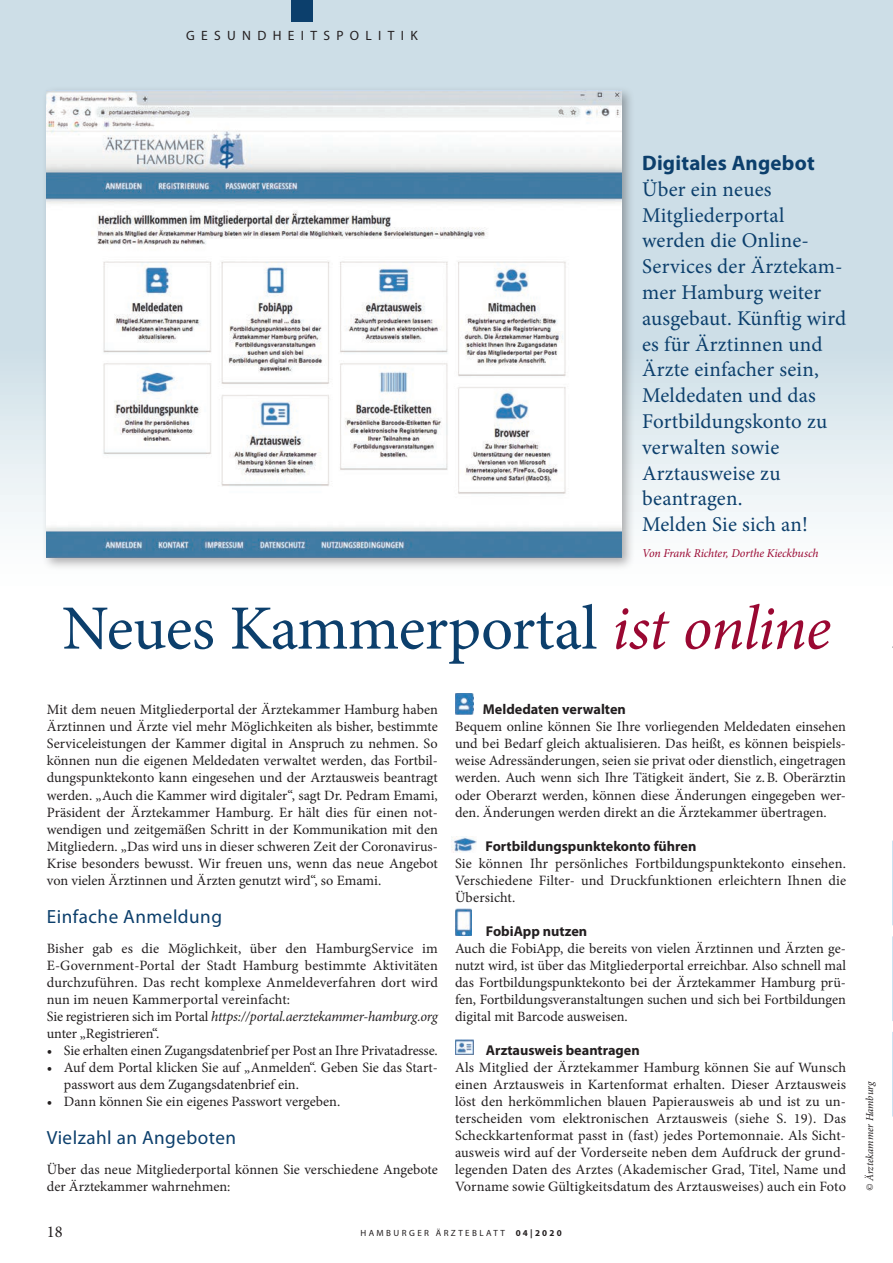
<style>
.page{position:relative;width:893px;height:1263px;background:#fff}
.page>*{position:absolute;margin:0;border:0;box-sizing:border-box;transform-origin:0 0}
.t1{font:63px "Minion Pro";letter-spacing:-.01em;color:#0c3f6c}
.t2{font:21px/25.8px "Minion Pro";letter-spacing:.01em;color:#0c3f6c}
.t3{font:700 21px "Myriad Pro";letter-spacing:.01em;color:#0c3f6c}
.t4{font:19.2px "Myriad Pro";letter-spacing:.025em;color:#0c3f6c}
.t5{font:16.5px "Minion Pro";color:#231f20}
.t6{font:14.25px/17px "Minion Pro";color:#231f20;text-align:justify}
.t7{font:700 14.25px "Myriad Pro";color:#231f20}
.t8{font:13.5px "Myriad Pro";letter-spacing:.47em;color:#231f20}
.t9{font:italic 12px "Minion Pro";letter-spacing:-.01em;color:#9a0832}
.t10{font:italic 10.5px "Minion Pro";letter-spacing:-.005em;color:#231f20}
.t11{font:9px "Myriad Pro";letter-spacing:.27em;color:#231f20}
.s1{font-style:italic;color:#9a0832}
.s2{font-style:italic}
.s3{font-weight:700}
</style>
<div class="page">
<svg style="left:0;top:0;width:893px;height:524px;background:#d2e1e9"></svg>
<div style="left:291px;top:0;width:22px;height:21px;background:#0c3f6c"></div>
<div style="left:42px;top:86px;width:593px;height:485px;background:#231f20;opacity:.35"></div>
<img style="left:47px;top:91px;width:575px;height:466px">
<img style="left:455px;top:693px;width:19px;height:21px">
<img style="left:452px;top:836px;width:24px;height:16px">
<img style="left:455px;top:1040px;width:19px;height:14px">
<img style="left:455px;top:909px;width:17px;height:26px">
<hr style="left:892px;top:840px;width:1px;height:85px;background:#0072bc">
<hr style="left:892px;top:936px;width:1px;height:85px;background:#0072bc">
<hr style="left:892px;top:1032px;width:1px;height:84px;background:#0072bc">
<p class="t8" style="left:186px;top:27px;width:233px">GESU NDHEITSPOLITIK</p>
<h2 class="t3" style="left:642px;top:149px;width:174px">Digitales Angebot</h2>
<p class="t2" style="left:642px;top:176px;width:206px">Über ein neues<br>Mitgliederportal werden die Online-<br>Services der Ärztekam&shy;mer Hamburg weiter ausgebaut. Künftig wird es für Ärztinnen und<br>Ärzte einfacher sein,<br>Meldedaten und das<br>Fortbildungskonto zu verwalten sowie<br>Arztausweise zu beantragen.<br>Melden Sie sich an!</p>
<p class="t9" style="left:642px;top:545px;width:178px">Von Frank Richter, Dorthe Kieckbusch</p>
<h1 class="t1" style="left:62px;top:586px;width:770px">Neues Kammerportal <span class="s1">ist online</span></h1>
<p class="t6" style="left:47px;top:701px;width:393px">Mit dem neuen Mitgliederportal der Ärztekammer Hamburg haben Ärztinnen und Ärzte viel mehr Möglichkeiten als bisher, bestimmte Serviceleistungen der Kammer digital in Anspruch zu nehmen. So können nun die eigenen Meldedaten verwaltet werden, das Fortbil&shy;dungspunktekonto kann eingesehen und der Arztausweis beantragt werden. „Auch die Kammer wird digitaler“, sagt Dr. Pedram Emami, Präsident der Ärztekammer Hamburg. Er hält dies für einen not&shy;wendigen und zeitgemäßen Schritt in der Kommunikation mit den Mitgliedern. „Das wird uns in dieser schweren Zeit der Coronavirus-Krise besonders bewusst. Wir freuen uns, wenn das neue Angebot von vielen Ärztinnen und Ärzten genutzt wird“, so Emami.</p>
<h3 class="t4" style="left:47px;top:904px;width:177px">Einfache Anmeldung</h3>
<p class="t6" style="left:47px;top:939px;width:393px;text-align:left">Bisher gab es die Möglichkeit, über den HamburgService im E-Government-Portal der Stadt Hamburg bestimmte Aktivitäten durchzuführen. Das recht komplexe Anmeldeverfahren dort wird nun im neuen Kammerportal vereinfacht:<br>Sie registrieren sich im Portal <span class="s2">https://portal.aerztekammer-hamburg.org </span>unter „Registrieren“.</p>
<p class="t6" style="left:47px;top:1042px;width:393px">• Sie erhalten einen Zugangsdatenbrief per Post an Ihre Privatadresse.</p>
<p class="t6" style="left:64px;top:1059px;width:375px;text-indent:-17px">• Auf dem Portal klicken Sie auf „Anmelden“. Geben Sie das Start&shy;passwort aus dem Zugangsdatenbrief ein.</p>
<p class="t6" style="left:47px;top:1093px;width:295px">• Dann können Sie ein eigenes Passwort vergeben.</p>
<h3 class="t4" style="left:47px;top:1126px;width:191px">Vielzahl an Angeboten</h3>
<p class="t6" style="left:47px;top:1161px;width:392px">Über das neue Mitgliederportal können Sie verschiedene Angebote der Ärztekammer wahrnehmen:</p>
<p class="t7" style="left:483px;top:700px;width:145px">Meldedaten verwalten</p>
<p class="t6" style="left:455px;top:718px;width:393px">Bequem online können Sie Ihre vorliegenden Meldedaten einsehen und bei Bedarf gleich aktualisieren. Das heißt, es können beispiels&shy;weise Adressänderungen, seien sie privat oder dienstlich, eingetragen werden. Auch wenn sich Ihre Tätigkeit ändert, Sie z.B. Oberärztin oder Oberarzt werden, können diese Änderungen eingegeben wer&shy;den. Änderungen werden direkt an die Ärztekammer übertragen.</p>
<p class="t7" style="left:486px;top:836px;width:212px">Fortbildungspunktekonto führen</p>
<p class="t6" style="left:455px;top:854px;width:393px">Sie können Ihr persönliches Fortbildungspunktekonto einsehen.<br>Verschiedene Filter- und Druckfunktionen erleichtern Ihnen die Übersicht.</p>
<p class="t7" style="left:486px;top:921px;width:103px">FobiApp nutzen</p>
<p class="t6" style="left:455px;top:940px;width:393px">Auch die FobiApp, die bereits von vielen Ärztinnen und Ärzten ge&shy;nutzt wird, ist über das Mitgliederportal erreichbar. Also schnell mal das Fortbildungspunktekonto bei der Ärztekammer Hamburg prü&shy;fen, Fortbildungsveranstaltungen suchen und sich bei Fortbildungen digital mit Barcode ausweisen.</p>
<p class="t7" style="left:486px;top:1040px;width:155px">Arztausweis beantragen</p>
<p class="t6" style="left:455px;top:1059px;width:393px">Als Mitglied der Ärztekammer Hamburg können Sie auf Wunsch einen Arztausweis in Kartenformat erhalten. Dieser Arztausweis löst den herkömmlichen blauen Papierausweis ab und ist zu un&shy;terscheiden vom elektronischen Arztausweis (siehe S. 19). Das Scheckkartenformat passt in (fast) jedes Portemonnaie. Als Sicht&shy;ausweis wird auf der Vorderseite neben dem Aufdruck der grund&shy;legenden Daten des Arztes (Akademischer Grad, Titel, Name und Vorname sowie Gültigkeitsdatum des Arztausweises) auch ein Foto</p>
<p class="t5" style="left:47px;top:1220px;width:17px">18</p>
<p class="t11" style="left:360px;top:1227px;width:64px">Ha mbur ger</p>
<p class="t11" style="left:436px;top:1227px;width:127px">Är zte blatt <span class="s3">04|2020</span></p>
<p class="t10" style="left:863px;top:1191px;width:112px;rotate:-90deg">© Ärztekammer Hamburg</p>
</div>
